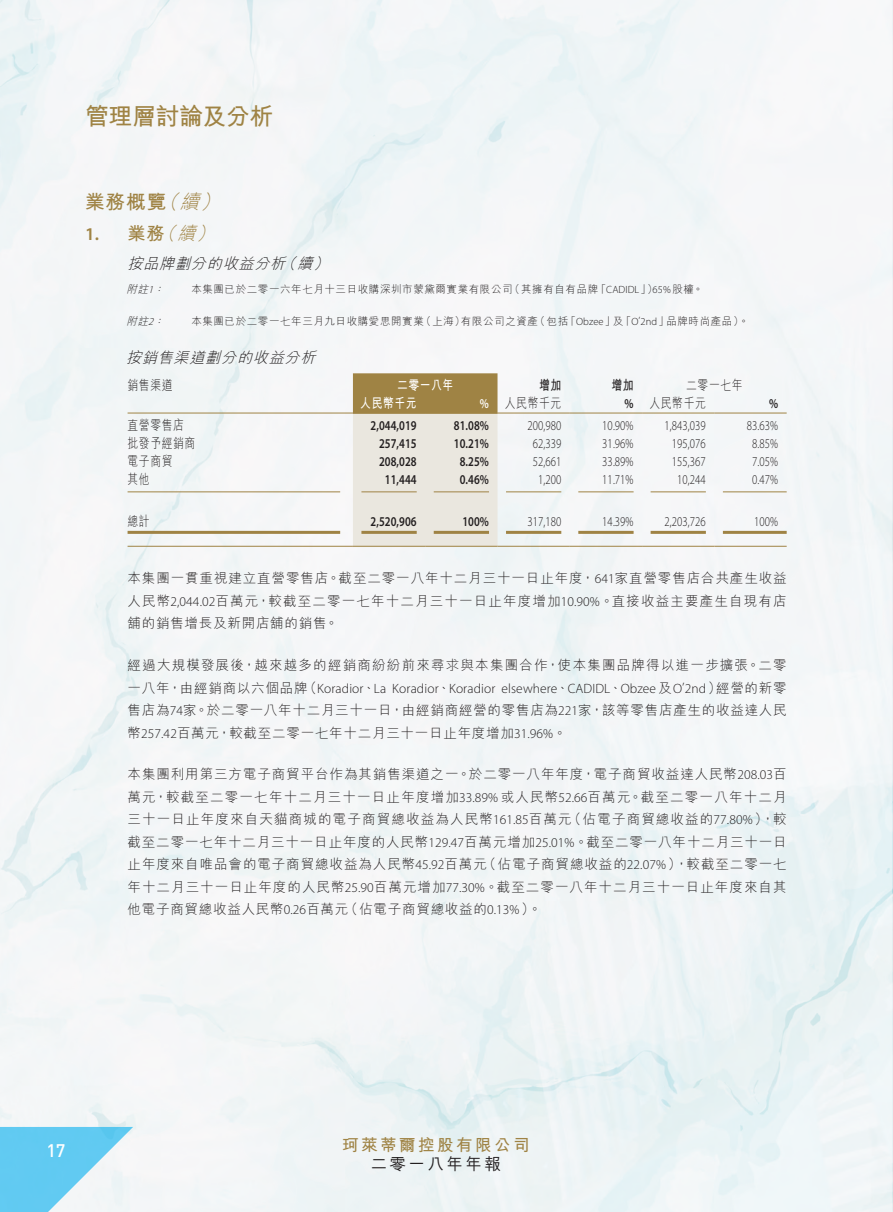
<style>
.page{position:relative;width:893px;height:1212px;background:#fff}
.page>*{position:absolute;margin:0;border:0;box-sizing:border-box;transform-origin:0 0}
.t1{font:700 24px "M Hei HK";letter-spacing:-.02em;color:#9f8344}
.t2{font:700 19.5px "M Hei HK";color:#9f8344}
.t3{font:italic 300 19.5px "M Hei HK";color:#9f8344}
.t4{font:italic 300 18px "M Hei HK";color:#9f8344}
.t5{font:500 18px "DIN Pro";color:#fff}
.t6{font:700 18px "M Hei HK";color:#9f8344}
.t7{font:600 18px "Myriad Pro";color:#9f8344}
.t8{font:700 16.5px "M Hei HK";letter-spacing:.15em;color:#9f8344}
.t9{font:500 16.5px "M Hei HK";letter-spacing:.15em;color:#231f20}
.t10{font:italic 300 15px "M Hei HK";color:#231f20}
.t11{font:300 13.5px/22.5px "M Hei HK";letter-spacing:.07em;color:#231f20;text-align:justify}
.t12{font:300 13.5px "Myriad Pro";letter-spacing:.005em;color:#231f20;scale:.8 1}
.t13{font:600 13.5px "Myriad Pro";letter-spacing:.005em;color:#231f20;scale:.8 1}
.t14{font:300 13.5px "Myriad Pro";letter-spacing:.005em;color:#231f20}
.t15{font:300 13.5px/22.5px "M Hei HK";letter-spacing:.09em;color:#231f20;text-align:right}
.t16{font:300 13.5px "M Hei HK";letter-spacing:.07em;color:#231f20;scale:.8 1}
.t17{font:700 13.5px "M Hei HK";letter-spacing:.055em;color:#fff;scale:.8 1}
.t18{font:700 13.5px "M Hei HK";color:#231f20;scale:.8 1}
.t19{font:600 13.5px "Myriad Pro";color:#fff;scale:.8 1}
.t20{font:300 10.5px "M Hei HK";letter-spacing:.055em;color:#231f20}
.t21{font:300 10.5px "Myriad Pro";letter-spacing:.005em;color:#231f20}
.t22{font:italic 300 10.5px "Myriad Pro";color:#231f20}
.t23{font:italic 300 10.5px "M Hei HK";color:#231f20}
.s1{font-family:"M Hei HK"}
.s2{font-family:"Myriad Pro"}
</style>
<div class="page">
<img style="left:0;top:0;width:893px;height:1212px">
<svg style="left:0;top:1127px;width:133px;height:85px"></svg>
<svg style="left:353px;top:373px;width:144px;height:173px;background:#d8cfba"></svg>
<hr style="left:128px;top:413px;width:225px;height:1px;background:#9f8344">
<hr style="left:353px;top:413px;width:72px;height:1px;background:#9f8344">
<hr style="left:425px;top:413px;width:72px;height:1px;background:#9f8344">
<hr style="left:497px;top:413px;width:73px;height:1px;background:#9f8344">
<hr style="left:570px;top:413px;width:72px;height:1px;background:#9f8344">
<hr style="left:642px;top:413px;width:72px;height:1px;background:#9f8344">
<hr style="left:714px;top:413px;width:73px;height:1px;background:#9f8344">
<hr style="left:128px;top:491px;width:212px;height:1px;background:#9f8344">
<hr style="left:361px;top:491px;width:56px;height:1px;background:#9f8344">
<hr style="left:434px;top:491px;width:55px;height:1px;background:#9f8344">
<hr style="left:506px;top:491px;width:55px;height:1px;background:#9f8344">
<hr style="left:578px;top:491px;width:56px;height:1px;background:#9f8344">
<hr style="left:651px;top:491px;width:55px;height:1px;background:#9f8344">
<hr style="left:723px;top:491px;width:64px;height:1px;background:#9f8344">
<hr style="left:128px;top:531px;width:212px;height:3px;background:#9f8344">
<hr style="left:361px;top:531px;width:56px;height:3px;background:#9f8344">
<hr style="left:434px;top:531px;width:55px;height:3px;background:#9f8344">
<hr style="left:506px;top:531px;width:55px;height:3px;background:#9f8344">
<hr style="left:578px;top:531px;width:56px;height:3px;background:#9f8344">
<hr style="left:651px;top:531px;width:55px;height:3px;background:#9f8344">
<hr style="left:723px;top:531px;width:64px;height:3px;background:#9f8344">
<hr style="left:128px;top:546px;width:225px;height:1px;background:#9f8344">
<hr style="left:353px;top:546px;width:72px;height:1px;background:#9f8344">
<hr style="left:425px;top:546px;width:72px;height:1px;background:#9f8344">
<hr style="left:497px;top:546px;width:73px;height:1px;background:#9f8344">
<hr style="left:570px;top:546px;width:72px;height:1px;background:#9f8344">
<hr style="left:642px;top:546px;width:72px;height:1px;background:#9f8344">
<hr style="left:714px;top:546px;width:73px;height:1px;background:#9f8344">
<h1 class="t1" style="left:85px;top:99px;width:190px">管理層討論及分析</h1>
<h2 class="t3" style="left:180px;top:192px;width:26px">續</h2>
<h2 class="t3" style="left:159px;top:192px;width:26px">（</h2>
<h2 class="t3" style="left:200px;top:192px;width:26px">(</h2>
<h2 class="t2" style="left:85px;top:187px;width:83px">業務概覽</h2>
<h3 class="t7" style="left:85px;top:222px;width:16px">1.</h3>
<h3 class="t4" style="left:177px;top:224px;width:24px">續</h3>
<h3 class="t4" style="left:157px;top:224px;width:24px">（</h3>
<h3 class="t4" style="left:196px;top:224px;width:24px">(</h3>
<h3 class="t6" style="left:128px;top:220px;width:39px">業務</h3>
<p class="t10" style="left:297px;top:255px;width:20px">續</p>
<p class="t10" style="left:281px;top:255px;width:20px">（</p>
<p class="t10" style="left:313px;top:255px;width:20px">(</p>
<p class="t10" style="left:128px;top:255px;width:163px">按品牌劃分的收益分析</p>
<p class="t23" style="left:126px;top:284px;width:26px">附註</p>
<p class="t22" style="left:148px;top:283px;width:20px">1<span class="s1">：</span></p>
<p class="t20" style="left:510px;top:284px;width:90px">（其擁有自有品牌</p>
<p class="t21" style="left:596px;top:283px;width:64px"><span class="s1">「</span>CADIDL<span class="s1">」）</span></p>
<p class="t20" style="left:191px;top:284px;width:323px">本集團已於二零一六年七月十三日收購深圳市蒙黛爾實業有限公司</p>
<p class="t21" style="left:653px;top:283px;width:52px">65%<span class="s1">股權。</span></p>
<p class="t20" style="left:421px;top:315px;width:46px">（上海）</p>
<p class="t20" style="left:535px;top:315px;width:35px">（包括</p>
<p class="t20" style="left:666px;top:315px;width:84px">品牌時尚產品。(</p>
<p class="t23" style="left:126px;top:315px;width:26px">附註</p>
<p class="t10" style="left:126px;top:350px;width:195px">按銷售渠道劃分的收益分析</p>
<p class="t20" style="left:191px;top:315px;width:234px">本集團已於二零一七年三月九日收購愛思開實業</p>
<p class="t20" style="left:461px;top:315px;width:79px">有限公司之資產</p>
<p class="t21" style="left:566px;top:315px;width:51px"><span class="s1">「</span>Obzee<span class="s1">」</span></p>
<p class="t21" style="left:621px;top:315px;width:50px"><span class="s1">「</span>O 2’ nd<span class="s1">」</span></p>
<p class="t20" style="left:613px;top:315px;width:12px">及</p>
<p class="t22" style="left:148px;top:315px;width:20px">2<span class="s1">：</span></p>
<p class="t16" style="left:128px;top:378px;width:58px">銷售渠道</p>
<p class="t17" style="left:397px;top:375px;width:72px">二零一八年</p>
<p class="t18" style="left:539px;top:375px;width:29px">增加</p>
<p class="t18" style="left:611px;top:375px;width:29px">增加</p>
<p class="t16" style="left:686px;top:378px;width:72px">二零一七年</p>
<p class="t17" style="left:360px;top:393px;width:72px">人民幣千元</p>
<p class="t19" style="left:480px;top:394px;width:13px">%</p>
<p class="t16" style="left:505px;top:396px;width:72px">人民幣千元</p>
<p class="t13" style="left:624px;top:394px;width:13px">%</p>
<p class="t16" style="left:649px;top:396px;width:72px">人民幣千元</p>
<p class="t13" style="left:769px;top:394px;width:13px">%</p>
<p class="t16" style="left:128px;top:418px;width:72px">直營零售店</p>
<p class="t13" style="left:371px;top:417px;width:59px">2,044,019</p>
<p class="t13" style="left:454px;top:417px;width:45px">81.08%</p>
<p class="t12" style="left:527px;top:417px;width:44px">200,980</p>
<p class="t12" style="left:602px;top:417px;width:41px">10.90%</p>
<p class="t12" style="left:665px;top:417px;width:53px">1,843,039</p>
<p class="t12" style="left:747px;top:417px;width:41px">83.63%</p>
<p class="t16" style="left:128px;top:436px;width:86px">批發予經銷商</p>
<p class="t13" style="left:379px;top:435px;width:49px">257,415</p>
<p class="t13" style="left:454px;top:435px;width:45px">10.21%</p>
<p class="t12" style="left:533px;top:435px;width:37px">62,339</p>
<p class="t12" style="left:602px;top:435px;width:41px">31.96%</p>
<p class="t12" style="left:672px;top:435px;width:44px">195,076</p>
<p class="t12" style="left:752px;top:435px;width:34px">8.85%</p>
<p class="t16" style="left:128px;top:454px;width:58px">電子商貿</p>
<p class="t13" style="left:379px;top:453px;width:49px">208,028</p>
<p class="t13" style="left:460px;top:453px;width:38px">8.25%</p>
<p class="t12" style="left:533px;top:453px;width:37px">52,661</p>
<p class="t12" style="left:602px;top:453px;width:41px">33.89%</p>
<p class="t12" style="left:672px;top:453px;width:44px">155,367</p>
<p class="t12" style="left:752px;top:453px;width:34px">7.05%</p>
<p class="t16" style="left:128px;top:472px;width:29px">其他</p>
<p class="t13" style="left:385px;top:471px;width:41px">11,444</p>
<p class="t13" style="left:460px;top:471px;width:38px">0.46%</p>
<p class="t12" style="left:538px;top:471px;width:31px">1,200</p>
<p class="t12" style="left:602px;top:471px;width:41px">11.71%</p>
<p class="t12" style="left:677px;top:471px;width:37px">10,244</p>
<p class="t12" style="left:752px;top:471px;width:34px">0.47%</p>
<p class="t16" style="left:128px;top:514px;width:29px">總計</p>
<p class="t13" style="left:371px;top:513px;width:59px">2,520,906</p>
<p class="t13" style="left:462px;top:513px;width:35px">100%</p>
<p class="t12" style="left:527px;top:513px;width:44px">317,180</p>
<p class="t12" style="left:602px;top:513px;width:41px">14.39%</p>
<p class="t12" style="left:665px;top:513px;width:53px">2,203,726</p>
<p class="t12" style="left:754px;top:513px;width:31px">100%</p>
<p class="t11" style="left:128px;top:567px;width:661px">本集團一貫重視建立直營零售店。截至二零一八年十二月三十一日止年度，<span class="s2">641</span>家直營零售店合共產生收益人民幣<span class="s2">2,044.02</span>百萬元，較截至二零一七年十二月三十一日止年度增加<span class="s2">10.90%</span>。直接收益主要產生自現有店舖的銷售增長及新開店舖的銷售。</p>
<p class="t15" style="left:128px;top:654px;width:661px">經過大規模發展後，越來越多的經銷商紛紛前來尋求與本集團合作，使本集團品牌得以進一步擴張。二零經營的新零</p>
<p class="t14" style="left:304px;top:680px;width:84px"><span class="s1">（</span>Koradior<span class="s1">、</span>La</p>
<p class="t14" style="left:501px;top:680px;width:221px">elsewhere<span class="s1">、</span>CADIDL<span class="s1">、</span>Obzee<span class="s1">及</span>O 2’ nd<span class="s1">）</span></p>
<p class="t11" style="left:128px;top:676px;width:661px;text-align:left">一八年，由經銷商以六個品牌<br>售店為<span class="s2">74</span>家。於二零一八年十二月三十一日，由經銷商經營的零售店為<span class="s2">221</span>家，該等零售店產生的收益達人民幣<span class="s2">257.42</span>百萬元，較截至二零一七年十二月三十一日止年度增加<span class="s2">31.96%</span>。</p>
<p class="t11" style="left:128px;top:763px;width:661px;text-align:right">本集團利用第三方電子商貿平台作為其銷售渠道之一。於二零一八年年度，電子商貿收益達人民幣<span class="s2">208.03</span>百萬元，較截至二零一七年十二月三十一日止年度增加<span class="s2">33.89%</span>或人民幣<span class="s2">52.66</span>百萬元。截至二零一八年十二月（佔電子商貿總收益的<span class="s2">77.80%</span> ，）較</p>
<p class="t14" style="left:392px;top:680px;width:105px">Koradior<span class="s1">、</span>Koradior</p>
<p class="t11" style="left:128px;top:808px;width:446px">三十一日止年度來自天貓商城的電子商貿總收益為人民幣<span class="s2">161.85</span>百萬元</p>
<p class="t11" style="left:128px;top:830px;width:661px">截至二零一七年十二月三十一日止年度的人民幣<span class="s2">129.47</span>百萬元增加<span class="s2">25.01%</span>。截至二零一八年十二月三十一日</p>
<p class="t11" style="left:483px;top:853px;width:305px">（佔電子商貿總收益的<span class="s2">22.07%</span> ，）較截至二零一七</p>
<p class="t11" style="left:128px;top:853px;width:361px">止年度來自唯品會的電子商貿總收益為人民幣<span class="s2">45.92</span>百萬元</p>
<p class="t11" style="left:128px;top:875px;width:660px">年十二月三十一日止年度的人民幣<span class="s2">25.90</span>百萬元增加<span class="s2">77.30%</span>。截至二零一八年十二月三十一日止年度來自其</p>
<p class="t11" style="left:344px;top:898px;width:199px">（佔電子商貿總收益的<span class="s2">0.13%</span> 。(</p>
<p class="t11" style="left:128px;top:898px;width:222px">他電子商貿總收益人民幣<span class="s2">0.26</span>百萬元</p>
<h3 class="t5" style="left:46px;top:1138px;width:21px">17</h3>
<p class="t8" style="left:342px;top:1132px;width:189px">珂萊蒂爾控股有限公司</p>
<p class="t9" style="left:371px;top:1152px;width:132px">二零一八年年報</p>
</div>
